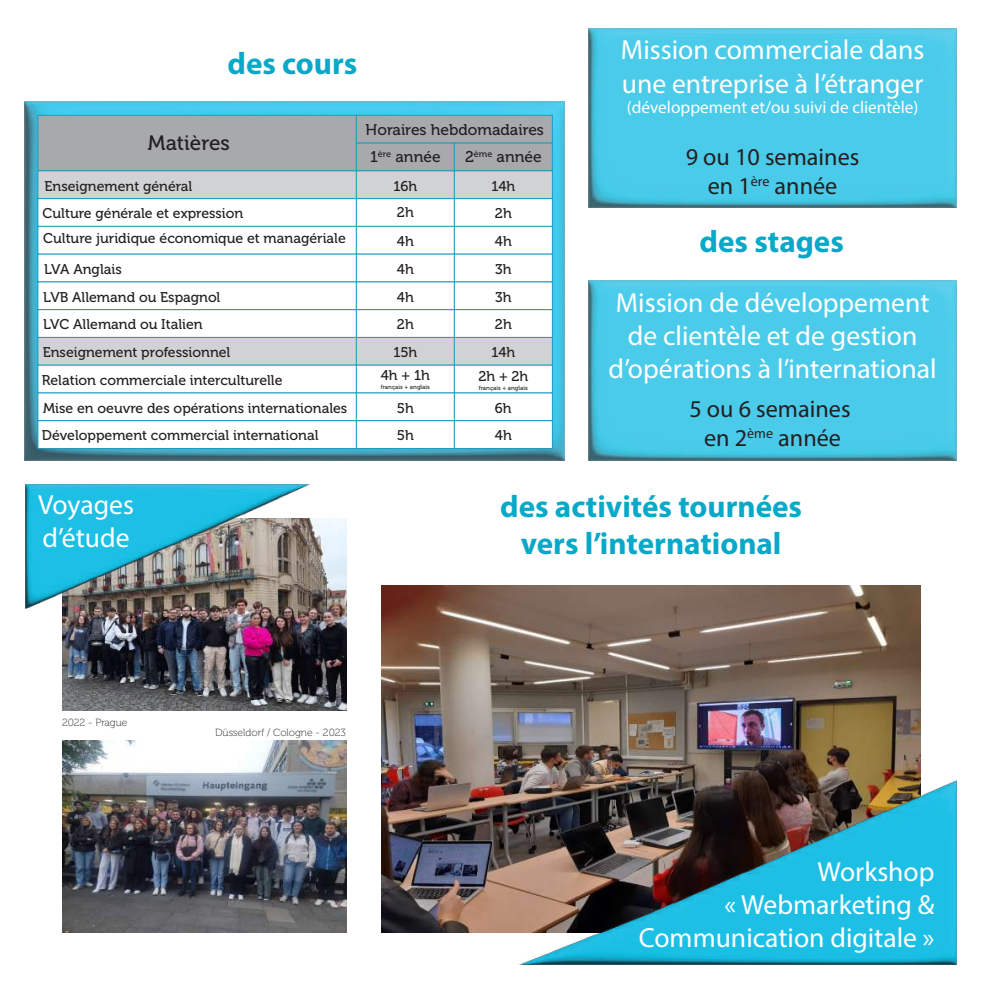
<style>
.page{position:relative;width:993px;height:993px;background:#fff}
.page>*{position:absolute;margin:0;border:0;box-sizing:border-box;transform-origin:0 0}
.t1{font:700 31.15px/37.3px "Myriad Pro";color:#08a9c8;text-align:center}
.t2{font:27.65px/33.1px "Myriad Pro";color:#fff}
.t3{font:24.15px/29.1px "Myriad Pro";color:#231f20;text-align:center}
.t4{font:20.65px "Museo 500";color:#231f20}
.t5{font:17.32px "Myriad Pro";color:#fff}
.t6{font:15.58px "Museo 500";color:#231f20}
.t7{font:14.17px/27.8px "Museo 500";color:#231f20}
.t8{font:10.33px "Museo 100";color:#231f20}
.t9{font:6.12px "Museo 500";color:#231f20}
</style>
<div class="page">
<img style="left:588px;top:28px;width:368px;height:180px">
<img style="left:588px;top:281px;width:368px;height:179px">
<img style="left:62px;top:518px;width:284px;height:192px">
<img style="left:62px;top:740px;width:284px;height:192px">
<img style="left:25px;top:484px;width:284px;height:124px">
<img style="left:381px;top:585px;width:539px;height:347px">
<img style="left:518px;top:780px;width:438px;height:184px">
<img style="left:25px;top:102px;width:539px;height:358px">
<div style="left:38px;top:115px;width:318px;height:56px;background:#a8a9ad"></div>
<div style="left:38px;top:115px;width:318px;height:56px;border:1px solid #219cbd"></div>
<div style="left:356px;top:115px;width:196px;height:28px;background:#a8a9ad"></div>
<div style="left:356px;top:115px;width:196px;height:28px;border:1px solid #219cbd"></div>
<div style="left:356px;top:143px;width:98px;height:28px;background:#a8a9ad"></div>
<div style="left:356px;top:143px;width:98px;height:28px;border:1px solid #219cbd"></div>
<div style="left:454px;top:143px;width:98px;height:28px;background:#a8a9ad"></div>
<div style="left:454px;top:143px;width:98px;height:28px;border:1px solid #219cbd"></div>
<div style="left:38px;top:171px;width:318px;height:27px;background:#d1d2d4"></div>
<div style="left:38px;top:170px;width:318px;height:29px;border:1px solid #219cbd"></div>
<div style="left:356px;top:171px;width:98px;height:27px;background:#d1d2d4"></div>
<div style="left:356px;top:170px;width:98px;height:29px;border:1px solid #219cbd"></div>
<div style="left:454px;top:171px;width:98px;height:27px;background:#d1d2d4"></div>
<div style="left:454px;top:170px;width:98px;height:29px;border:1px solid #219cbd"></div>
<div style="left:38px;top:198px;width:318px;height:28px;background:#fff"></div>
<div style="left:38px;top:198px;width:318px;height:28px;border:1px solid #219cbd"></div>
<div style="left:356px;top:198px;width:98px;height:28px;background:#fff"></div>
<div style="left:356px;top:198px;width:98px;height:28px;border:1px solid #219cbd"></div>
<div style="left:454px;top:198px;width:98px;height:28px;background:#fff"></div>
<div style="left:454px;top:198px;width:98px;height:28px;border:1px solid #219cbd"></div>
<div style="left:38px;top:226px;width:318px;height:28px;background:#fff"></div>
<div style="left:38px;top:226px;width:318px;height:28px;border:1px solid #219cbd"></div>
<div style="left:356px;top:226px;width:98px;height:28px;background:#fff"></div>
<div style="left:356px;top:226px;width:98px;height:28px;border:1px solid #219cbd"></div>
<div style="left:454px;top:226px;width:98px;height:28px;background:#fff"></div>
<div style="left:454px;top:226px;width:98px;height:28px;border:1px solid #219cbd"></div>
<div style="left:38px;top:254px;width:318px;height:28px;background:#fff"></div>
<div style="left:356px;top:254px;width:98px;height:28px;background:#fff"></div>
<div style="left:454px;top:254px;width:98px;height:28px;background:#fff"></div>
<div style="left:38px;top:282px;width:318px;height:27px;background:#fff"></div>
<div style="left:38px;top:281px;width:318px;height:29px;border:1px solid #219cbd"></div>
<div style="left:356px;top:282px;width:98px;height:27px;background:#fff"></div>
<div style="left:356px;top:281px;width:98px;height:29px;border:1px solid #219cbd"></div>
<div style="left:454px;top:282px;width:98px;height:27px;background:#fff"></div>
<div style="left:454px;top:281px;width:98px;height:29px;border:1px solid #219cbd"></div>
<div style="left:38px;top:309px;width:318px;height:28px;background:#fff"></div>
<div style="left:38px;top:309px;width:318px;height:28px;border:1px solid #219cbd"></div>
<div style="left:356px;top:309px;width:98px;height:28px;background:#fff"></div>
<div style="left:356px;top:309px;width:98px;height:28px;border:1px solid #219cbd"></div>
<div style="left:454px;top:309px;width:98px;height:28px;background:#fff"></div>
<div style="left:454px;top:309px;width:98px;height:28px;border:1px solid #219cbd"></div>
<div style="left:38px;top:337px;width:318px;height:28px;background:#d1d2d4"></div>
<div style="left:38px;top:337px;width:318px;height:28px;border:1px solid #219cbd"></div>
<div style="left:356px;top:337px;width:98px;height:28px;background:#d1d2d4"></div>
<div style="left:356px;top:337px;width:98px;height:28px;border:1px solid #219cbd"></div>
<div style="left:454px;top:337px;width:98px;height:28px;background:#d1d2d4"></div>
<div style="left:454px;top:337px;width:98px;height:28px;border:1px solid #219cbd"></div>
<div style="left:38px;top:365px;width:318px;height:28px;background:#fff"></div>
<div style="left:356px;top:365px;width:98px;height:28px;background:#fff"></div>
<div style="left:454px;top:365px;width:98px;height:28px;background:#fff"></div>
<div style="left:38px;top:393px;width:318px;height:27px;background:#fff"></div>
<div style="left:38px;top:392px;width:318px;height:29px;border:1px solid #219cbd"></div>
<div style="left:356px;top:393px;width:98px;height:27px;background:#fff"></div>
<div style="left:356px;top:392px;width:98px;height:29px;border:1px solid #219cbd"></div>
<div style="left:454px;top:393px;width:98px;height:27px;background:#fff"></div>
<div style="left:454px;top:392px;width:98px;height:29px;border:1px solid #219cbd"></div>
<div style="left:38px;top:420px;width:318px;height:28px;background:#fff"></div>
<div style="left:38px;top:420px;width:318px;height:28px;border:1px solid #219cbd"></div>
<div style="left:356px;top:420px;width:98px;height:28px;background:#fff"></div>
<div style="left:356px;top:420px;width:98px;height:28px;border:1px solid #219cbd"></div>
<div style="left:454px;top:420px;width:98px;height:28px;background:#fff"></div>
<div style="left:454px;top:420px;width:98px;height:28px;border:1px solid #219cbd"></div>
<h1 class="t1" style="left:227px;top:43px;width:131px">des cours</h1>
<h3 class="t4" style="left:148px;top:132px;width:83px">Matières</h3>
<p class="t7" style="left:45px;top:172px;width:149px">Enseignement général</p>
<p class="t7" style="left:43px;top:200px;width:202px">Culture générale et expression</p>
<p class="t7" style="left:43px;top:223px;width:304px;line-height:30.6px">Culture juridique économique et managériale<br>LVA Anglais</p>
<p class="t7" style="left:43px;top:283px;width:179px">LVB Allemand ou Espagnol<br>LVC Allemand ou Italien</p>
<p class="t7" style="left:43px;top:338px;width:189px">Enseignement professionnel</p>
<p class="t7" style="left:42px;top:366px;width:307px">Relation commerciale interculturelle<br>Mise en oeuvre des opérations internationales<br>Développement commercial international</p>
<p class="t6" style="left:365px;top:121px;width:180px">Horaires hebdomadaires</p>
<p class="t6" style="left:370px;top:148px;width:72px">1<sup>ère</sup> année</p>
<p class="t6" style="left:465px;top:148px;width:78px">2<sup>ème</sup> année</p>
<p class="t7" style="left:393px;top:173px;width:25px;line-height:26.4px">16h<br>2h</p>
<p class="t7" style="left:491px;top:172px;width:25px">14h<br>2h</p>
<p class="t7" style="left:397px;top:227px;width:18px">4h</p>
<p class="t7" style="left:494px;top:227px;width:18px">4h</p>
<p class="t7" style="left:397px;top:255px;width:18px">4h</p>
<p class="t7" style="left:495px;top:255px;width:18px">3h</p>
<p class="t7" style="left:397px;top:283px;width:18px">4h</p>
<p class="t7" style="left:495px;top:283px;width:18px">3h</p>
<p class="t7" style="left:397px;top:311px;width:18px">2h</p>
<p class="t7" style="left:495px;top:311px;width:18px">2h</p>
<p class="t7" style="left:393px;top:338px;width:25px">15h</p>
<p class="t7" style="left:491px;top:338px;width:25px">14h</p>
<p class="t9" style="left:381px;top:383px;width:51px">français + anglais</p>
<p class="t9" style="left:478px;top:384px;width:51px">français + anglais</p>
<p class="t7" style="left:381px;top:361px;width:50px">4h + 1h</p>
<p class="t7" style="left:478px;top:362px;width:51px">2h + 2h</p>
<p class="t7" style="left:397px;top:394px;width:18px">5h</p>
<p class="t7" style="left:495px;top:394px;width:18px">6h</p>
<p class="t7" style="left:397px;top:421px;width:18px">5h</p>
<p class="t7" style="left:494px;top:421px;width:18px">4h</p>
<h2 class="t2" style="left:620px;top:33px;width:305px">Mission commerciale dans une entreprise à l’étranger</h2>
<p class="t5" style="left:626px;top:97px;width:293px">(développement et/ou suivi de clientèle)</p>
<h3 class="t3" style="left:685px;top:142px;width:175px">9 ou 10 semaines en 1<sup>ère</sup> année</h3>
<h1 class="t1" style="left:699px;top:222px;width:146px">des stages</h1>
<h2 class="t2" style="left:608px;top:285px;width:329px;text-align:center">Mission de développement de clientèle et de gestion d’opérations à l’international</h2>
<h3 class="t3" style="left:689px;top:394px;width:163px">5 ou 6 semaines en 2<sup>ème</sup> année</h3>
<h2 class="t2" style="left:38px;top:487px;width:97px">Voyages d’étude</h2>
<h1 class="t1" style="left:500px;top:486px;width:303px">des activités tournées vers l’international</h1>
<p class="t8" style="left:62px;top:716px;width:67px">2022 - Prague</p>
<p class="t8" style="left:215px;top:726px;width:132px">Düsseldorf / Cologne - 2023</p>
<h2 class="t2" style="left:638px;top:854px;width:297px;text-align:right">Workshop<br>« Webmarketing &amp;<br>Communication digitale »</h2>
</div>
